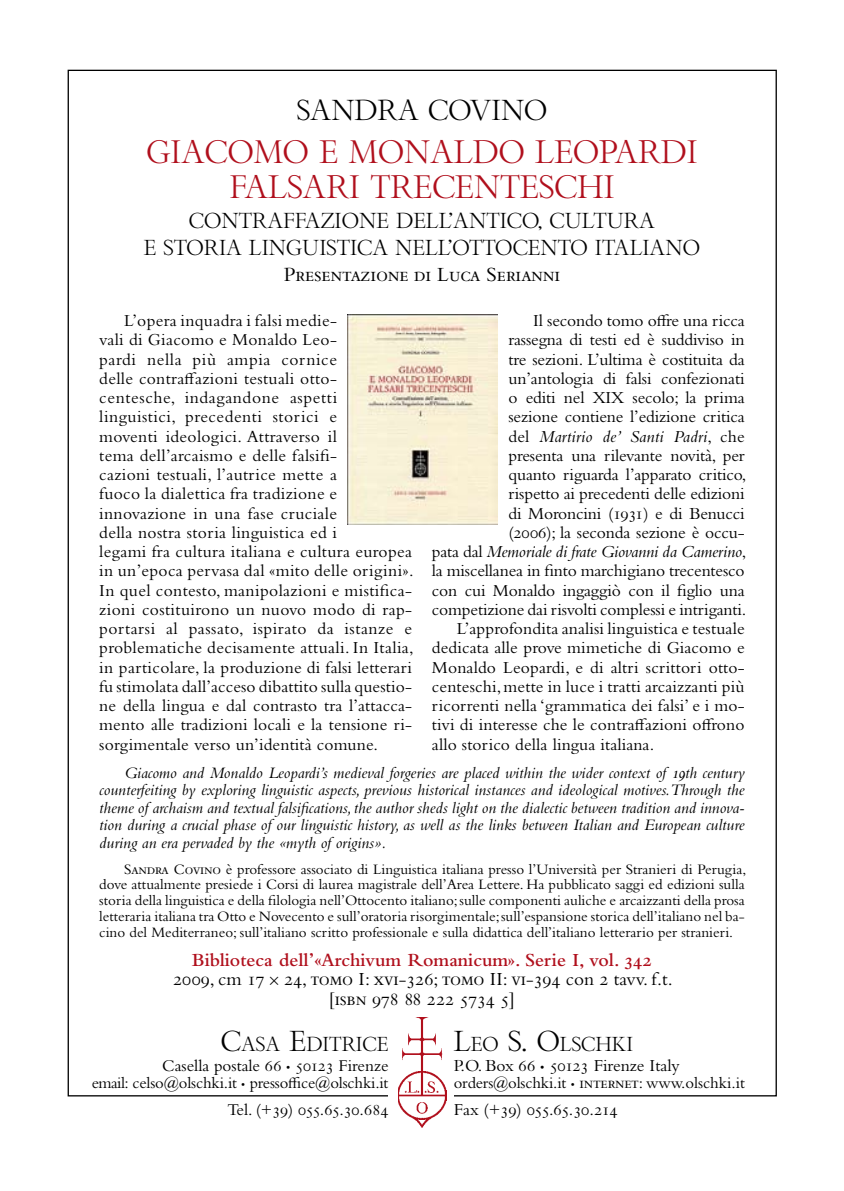
<style>
.page{position:relative;width:844px;height:1191px;background:#fff}
.page>*{position:absolute;margin:0;border:0;box-sizing:border-box;transform-origin:0 0}
.t1{font:31.5px/35px "Bembo Titling MT Std";color:#b00f1c;text-align:center}
.t2{font:28px "Bembo Titling MT Std";color:#000}
.t3{font:21px/26.2px "Bembo Titling MT Std";color:#000;text-align:center}
.t4{font:21px "Bembo Std";letter-spacing:-.02em;color:#000}
.t5{font:19.6px "Bembo Titling MT Std";color:#000}
.t6{font:19.25px/19.4px "Bembo Std";letter-spacing:-.02em;color:#000;text-align:center}
.t7{font:17.5px/19.2px "Bembo Std";letter-spacing:.01em;color:#000}
.t8{font:17.5px "Bembo Std";letter-spacing:-.01em;color:#000}
.t9{font:italic 17.5px "Bembo Std";letter-spacing:-.01em;color:#000}
.t10{font:17.5px "Bembo Std";letter-spacing:-.015em;color:#000}
.t11{font:17.5px "Bembo Std";letter-spacing:-.025em;color:#000}
.t12{font:17.15px "Bembo Std";color:#000}
.t13{font:17.15px "Bembo Std";letter-spacing:-.025em;color:#000}
.t14{font:italic 16.62px/17.5px "Bembo Std";color:#000;text-align:justify}
.t15{font:16.62px "Bembo Std";letter-spacing:-.01em;color:#000}
.t16{font:15.05px/15.8px "Bembo Std";color:#000;text-align:justify}
.s1{font-style:normal}
.s2{font-weight:600;color:#b00f1c}
.s3{font-family:"Bembo Cost"}
.s4{font-size:28px}
.s5{font-size:11.9px}
.s6{font-size:11.38px}
.s7{font-size:12.25px}
</style>
<div class="page">
<img style="left:398px;top:1017px;width:48px;height:110px">
<img style="left:347px;top:314px;width:150px;height:210px">
<h2 class="t2" style="left:296px;top:93px;width:252px">SANDRA COVINO</h2>
<h1 class="t1" style="left:146px;top:134px;width:552px">GIACOMO E MONALDO LEOPARDI<br>FALSARI TRECENTESCHI</h1>
<p class="t3" style="left:144px;top:208px;width:557px">CONTRAFFAZIONE DELL’ANTICO, CULTURA<br>E STORIA LINGUISTICA NELL’OTTOCENTO ITALIANO</p>
<p class="t4" style="left:284px;top:262px;width:278px">Presentazione di Luca Serianni</p>
<p class="t7" style="left:99px;top:311px;width:316px;text-indent:25px">L’opera inquadra i falsi medie-<br>vali di Giacomo e Monaldo Leo-<br>pardi nella più ampia cornice<br>delle contraffazioni testuali otto&shy;centesche, indagandone aspetti linguistici, precedenti storici e<br>moventi ideologici. Attraverso il<br>tema dell’arcaismo e delle falsifi-<br>cazioni testuali, l’autrice mette a<br>fuoco la dialettica fra tradizione e innovazione in una fase cruciale<br>della nostra storia linguistica ed i<br>legami fra cultura italiana e cultura europea in un’epoca pervasa dal «mito delle origini».<br>In quel contesto, manipolazioni e mistifica&shy;zioni costituirono un nuovo modo di rap&shy;portarsi al passato, ispirato da istanze e problematiche decisamente attuali. In Italia, in particolare, la produzione di falsi letterari fu stimolata dall’acceso dibattito sulla questio&shy;ne della lingua e dal contrasto tra l’attacca&shy;mento alle tradizioni locali e la tensione ri&shy;sorgimentale verso un’identità comune.</p>
<p class="t7" style="left:533px;top:311px;width:213px">Il secondo tomo offre una ricca</p>
<p class="t7" style="left:508px;top:330px;width:237px">rassegna di testi ed è suddiviso in</p>
<p class="t8" style="left:508px;top:349px;width:238px">tre sezioni. L’ultima è costituita da</p>
<p class="t7" style="left:508px;top:368px;width:238px">un’antologia di falsi confezionati</p>
<p class="t8" style="left:508px;top:387px;width:238px">o editi nel XIX secolo; la prima</p>
<p class="t8" style="left:508px;top:407px;width:238px">sezione contiene l’edizione critica</p>
<p class="t9" style="left:508px;top:426px;width:238px"><span class="s1">del</span> Martirio de’ Santi Padri<span class="s1">, che</span></p>
<p class="t7" style="left:508px;top:445px;width:238px">presenta una rilevante novità, per</p>
<p class="t8" style="left:508px;top:464px;width:239px">quanto riguarda l’apparato critico,</p>
<p class="t8" style="left:508px;top:484px;width:238px">rispetto ai precedenti delle edizioni</p>
<p class="t10" style="left:508px;top:503px;width:238px">di Moroncini (1931) e di Benucci</p>
<p class="t7" style="left:508px;top:522px;width:238px">(2006); la seconda sezione è occu-</p>
<p class="t9" style="left:432px;top:541px;width:316px"><span class="s1">pata dal</span> Memoriale di frate Giovanni da Camerino<span class="s1">,</span></p>
<p class="t8" style="left:432px;top:561px;width:314px">la miscellanea in finto marchigiano trecentesco</p>
<p class="t8" style="left:432px;top:580px;width:314px">con cui Monaldo ingaggiò con il figlio una</p>
<p class="t8" style="left:432px;top:599px;width:316px">competizione dai risvolti complessi e intriganti.</p>
<p class="t7" style="left:456px;top:619px;width:289px">L’approfondita analisi linguistica e testuale</p>
<p class="t7" style="left:432px;top:638px;width:314px">dedicata alle prove mimetiche di Giacomo e</p>
<p class="t7" style="left:432px;top:657px;width:314px">Monaldo Leopardi, e di altri scrittori otto-</p>
<p class="t7" style="left:432px;top:676px;width:314px">centeschi, mette in luce i tratti arcaizzanti più</p>
<p class="t7" style="left:432px;top:696px;width:314px">ricorrenti nella ‘grammatica dei falsi’ e i mo-</p>
<p class="t7" style="left:432px;top:715px;width:314px">tivi di interesse che le contraffazioni offrono</p>
<p class="t7" style="left:432px;top:734px;width:224px">allo storico della lingua italiana.</p>
<p class="t14" style="left:99px;top:763px;width:646px;text-indent:25px">Giacomo and Monaldo Leopardi’s medieval forgeries are placed within the wider context of 19th century counterfeiting by exploring linguistic aspects, previous historical instances and ideological motives.Through the theme of archaism and textual falsifications, the author sheds light on the dialectic between tradition and innova&shy;tion during a crucial phase of our linguistic history, as well as the links between Italian and European culture during an era pervaded by the «myth of origins».</p>
<p class="t16" style="left:99px;top:860px;width:648px;text-indent:25px">Sandra Covino è professore associato di Linguistica italiana presso l’Università per Stranieri di Perugia, dove attualmente presiede i Corsi di laurea magistrale dell’Area Lettere. Ha pubblicato saggi ed edizioni sulla storia della linguistica e della filologia nell’Ottocento italiano; sulle componenti auliche e arcaizzanti della prosa letteraria italiana tra Otto e Novecento e sull’oratoria risorgimentale; sull’espansione storica dell’italiano nel ba&shy;cino del Mediterraneo; sull’italiano scritto professionale e sulla didattica dell’italiano letterario per stranieri.</p>
<p class="t6" style="left:173px;top:949px;width:501px"><span class="s2">Biblioteca dell’«Archivum Romanicum». Serie I, vol. 342<br></span>2009, cm 17 <span class="s3">¥</span> 24, tomo I: xvi-326; tomo II: vi-394 con 2 tavv. f.t. [isbn 978 88 222 5734 5]</p>
<p class="t5" style="left:221px;top:1031px;width:169px"><span class="s4">C</span>ASA <span class="s4">E</span>DITRICE</p>
<p class="t12" style="left:162px;top:1055px;width:228px">Casella postale 66 <span class="s5">•</span> 50123 Firenze</p>
<p class="t15" style="left:92px;top:1073px;width:298px">email: celso@olschki.it <span class="s6">•</span> pressoffice@olschki.it</p>
<p class="t13" style="left:227px;top:1099px;width:162px">Tel. (+39) 055.65.30.684</p>
<p class="t5" style="left:453px;top:1031px;width:181px"><span class="s4">L</span>EO <span class="s4">S. O</span>LSCHKI</p>
<p class="t7" style="left:453px;top:1055px;width:227px">P.O. Box 66 <span class="s7">•</span> 50123 Firenze Italy</p>
<p class="t15" style="left:453px;top:1073px;width:293px">orders@olschki.it <span class="s6">•</span> internet: www.olschki.it</p>
<p class="t11" style="left:453px;top:1098px;width:165px">Fax (+39) 055.65.30.214</p>
</div>
